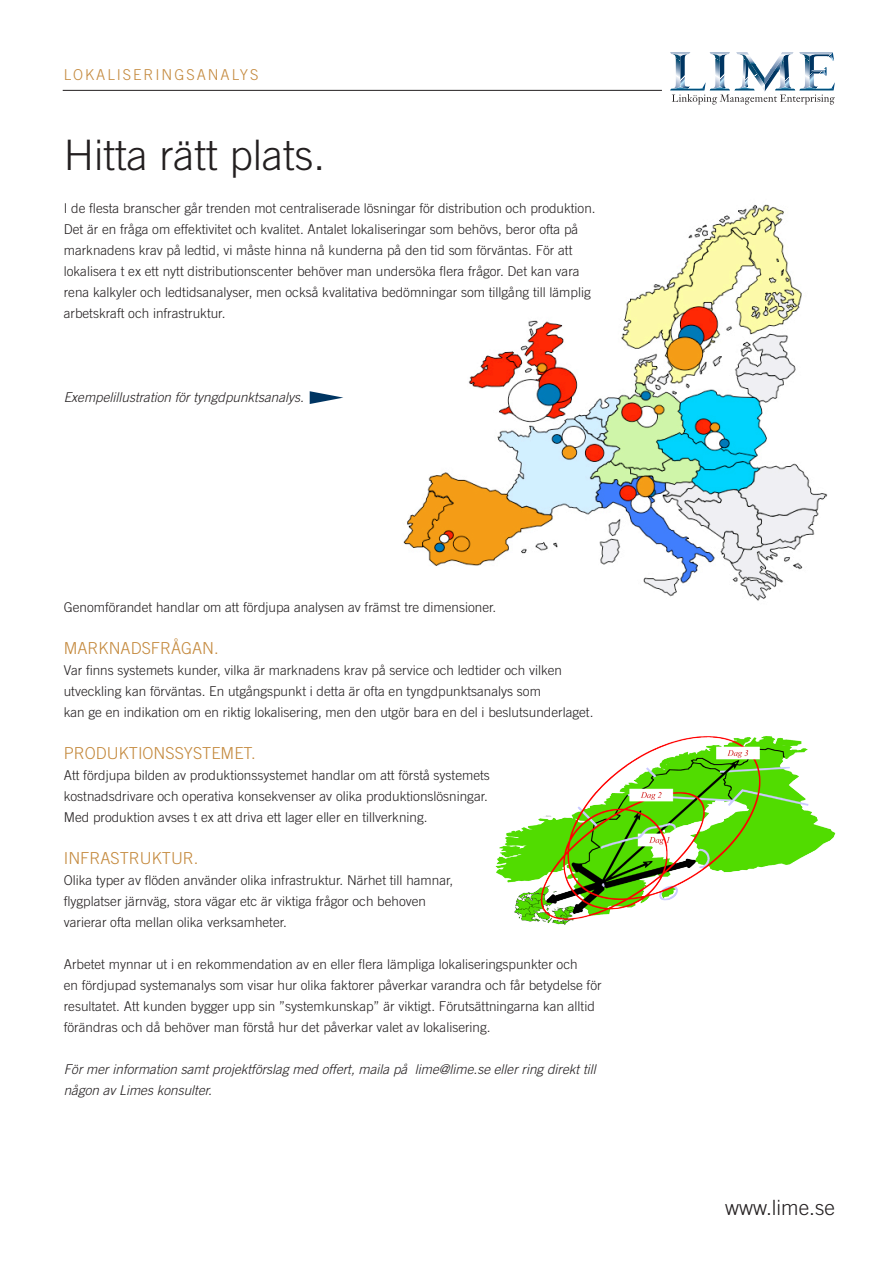
<style>
.page{position:relative;width:893px;height:1263px;background:#fff}
.page>*{position:absolute;margin:0;border:0;box-sizing:border-box;transform-origin:0 0}
.t1{font:300 42px "Trade Gothic";color:#231f20}
.t2{font:300 21px "Trade Gothic";color:#231f20}
.t3{font:300 16.5px "Trade Gothic";color:#c4893d}
.t4{font:300 15px "Trade Gothic";letter-spacing:.13em;color:#c4893d}
.t5{font:300 13.5px/21px "Trade Gothic";color:#231f20}
.t6{font:italic 300 13.5px/21px "Trade Gothic";color:#231f20}
</style>
<div class="page">
<img style="left:403px;top:204px;width:425px;height:397px">
<hr style="left:63px;top:90px;width:599px;height:1px;background:#231f20">
<svg style="left:670px;top:52px;width:165px;height:53px"></svg>
<svg style="left:310px;top:391px;width:33px;height:13px"></svg>
<img style="left:495px;top:736px;width:341px;height:189px">
<p class="t4" style="left:64px;top:66px;width:196px">Lokal iseringsanalys</p>
<p class="t1" style="left:64px;top:130px;width:263px">Hitta rätt plats.</p>
<p class="t5" style="left:64px;top:197px;width:533px">I de flesta branscher går trenden mot centraliserade lösningar för distribution och produktion.<br>Det är en fråga om effektivitet och kvalitet. Antalet lokaliseringar som behövs, beror ofta på marknadens krav på ledtid, vi måste hinna nå kunderna på den tid som förväntas. För att lokalisera t ex ett nytt distributionscenter behöver man undersöka flera frågor. Det kan vara rena kalkyler och ledtidsanalyser, men också kvalitativa bedömningar som tillgång till lämplig arbetskraft och infrastruktur.</p>
<p class="t6" style="left:64px;top:386px;width:242px">Exempelillustration för tyngdpunktsanalys.</p>
<p class="t5" style="left:64px;top:596px;width:434px">Genomförandet handlar om att fördjupa analysen av främst tre dimensioner.</p>
<p class="t3" style="left:64px;top:638px;width:26px">MARKNA</p>
<p class="t3" style="left:131px;top:638px;width:62px">DSFRÅGAN</p>
<p class="t3" style="left:214px;top:638px;width:6px">.</p>
<p class="t5" style="left:64px;top:659px;width:531px">Var finns systemets kunder, vilka är marknadens krav på service och ledtider och vilken utveckling kan förväntas. En utgångspunkt i detta är ofta en tyngdpunktsanalys som<br>kan ge en indikation om en riktig lokalisering, men den utgör bara en del i beslutsunderlaget.</p>
<p class="t3" style="left:64px;top:743px;width:85px">PRODUKTIONSSYS</p>
<p class="t3" style="left:202px;top:743px;width:55px">TEMET.</p>
<p class="t5" style="left:64px;top:764px;width:428px">Att fördjupa bilden av produktionssystemet handlar om att förstå systemets kostnadsdrivare och operativa konsekvenser av olika produktionslösningar.<br>Med produktion avses t ex att driva ett lager eller en tillverkning.</p>
<p class="t3" style="left:64px;top:848px;width:36px">IN FRAS</p>
<p class="t3" style="left:120px;top:848px;width:80px">TRUKTUR.</p>
<p class="t5" style="left:64px;top:869px;width:391px">Olika typer av flöden använder olika infrastruktur. Närhet till hamnar, flygplatser järnväg, stora vägar etc är viktiga frågor och behoven varierar ofta mellan olika verksamheter.</p>
<p class="t5" style="left:64px;top:953px;width:539px">Arbetet mynnar ut i en rekommendation av en eller flera lämpliga lokaliseringspunkter och<br>en fördjupad systemanalys som visar hur olika faktorer påverkar varandra och får betydelse för resultatet. Att kunden bygger upp sin ”systemkunskap” är viktigt. Förutsättningarna kan alltid förändras och då behöver man förstå hur det påverkar valet av lokalisering.</p>
<p class="t6" style="left:64px;top:1058px;width:534px">För mer information samt projektförslag med offert, maila på lime@lime.se eller ring direkt till någon av Limes konsulter.</p>
<p class="t2" style="left:725px;top:1195px;width:111px">www.lime.se</p>
</div>
